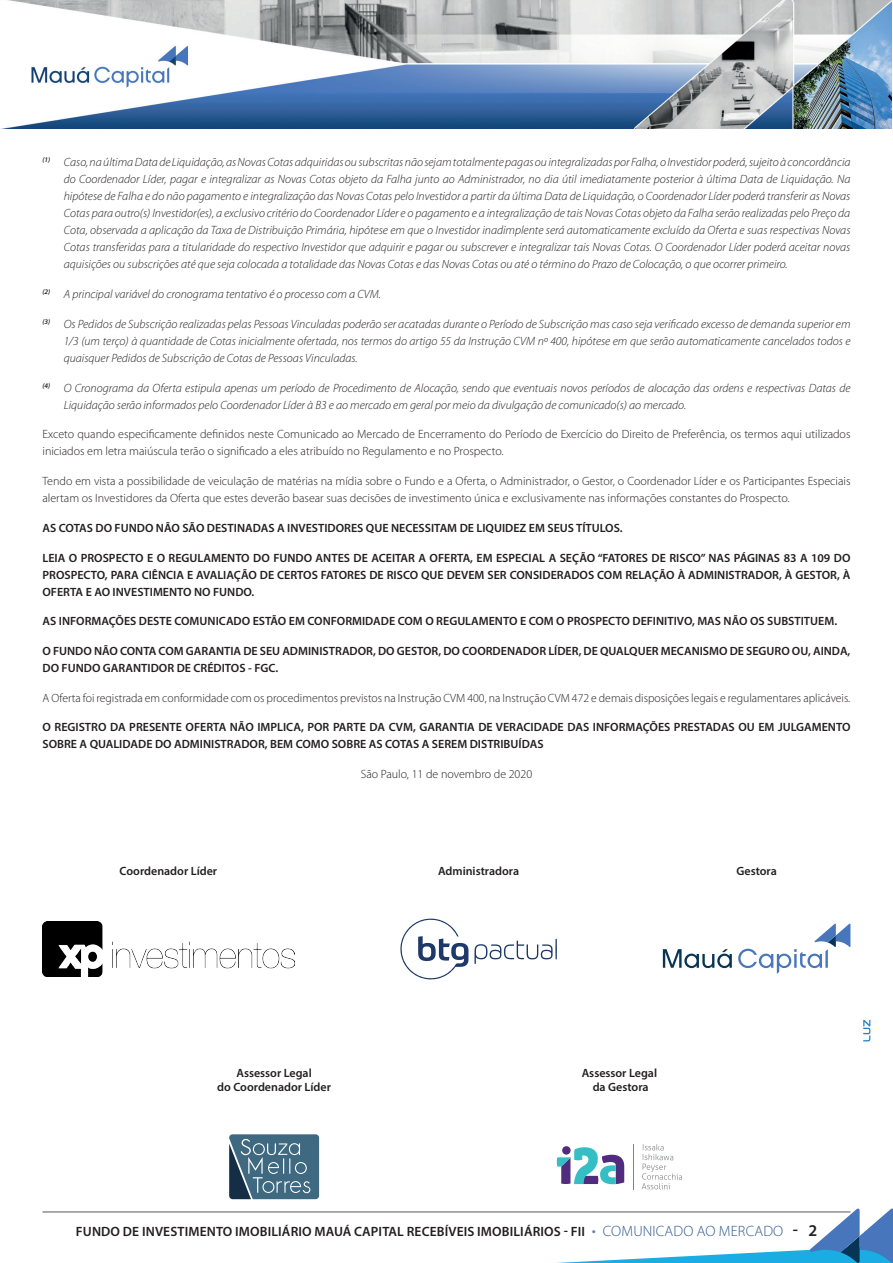
<style>
.page{position:relative;width:893px;height:1263px;background:#fff}
.page>*{position:absolute;margin:0;border:0;box-sizing:border-box;transform-origin:0 0}
.t1{font:600 13.5px "Myriad Pro";letter-spacing:.01em;color:#231f20}
.t2{font:italic 300 12px/17px "Myriad Pro";color:#231f20;text-align:justify}
.t3{font:600 12px/17px "Myriad Pro";color:#231f20}
.t4{font:300 12px/17px "Myriad Pro";color:#231f20}
.s1{font-weight:300;font-size:16.5px;color:#6c7ba7}
.s2{font-weight:300;font-size:15px;color:#2f5a8f}
.s3{font-size:16.5px}
</style>
<div class="page">
<img style="left:6px;top:0;width:886px;height:128px">
<hr style="left:43px;top:1212px;width:807px;height:1px;background:#57585a">
<svg style="left:556px;top:1208px;width:337px;height:55px"></svg>
<img style="left:43px;top:921px;width:251px;height:55px">
<svg style="left:738px;top:924px;width:112px;height:50px"></svg>
<svg style="left:663px;top:949px;width:69px;height:19px"></svg>
<svg style="left:400px;top:918px;width:68px;height:62px"></svg>
<svg style="left:474px;top:939px;width:83px;height:25px"></svg>
<svg style="left:557px;top:1146px;width:67px;height:38px"></svg>
<svg style="left:642px;top:1144px;width:40px;height:45px"></svg>
<hr style="left:633px;top:1144px;width:1px;height:45px;background:#808285">
<svg style="left:229px;top:1134px;width:90px;height:65px;background:#517488"></svg>
<svg style="left:863px;top:1020px;width:7px;height:21px"></svg>
<p class="t2" style="left:64px;top:154px;width:788px;text-indent:-21px"><sup>(1)</sup> Caso, na última Data de Liquidação, as Novas Cotas adquiridas ou subscritas não sejam totalmente pagas ou integralizadas por Falha, o Investidor poderá, sujeito à concordância do Coordenador Líder, pagar e integralizar as Novas Cotas objeto da Falha junto ao Administrador, no dia útil imediatamente posterior à última Data de Liquidação. Na hipótese de Falha e do não pagamento e integralização das Novas Cotas pelo Investidor a partir da última Data de Liquidação, o Coordenador Líder poderá transferir as Novas Cotas para outro(s) Investidor(es), a exclusivo critério do Coordenador Líder e o pagamento e a integralização de tais Novas Cotas objeto da Falha serão realizadas pelo Preço da Cota, observada a aplicação da Taxa de Distribuição Primária, hipótese em que o Investidor inadimplente será automaticamente excluído da Oferta e suas respectivas Novas Cotas transferidas para a titularidade do respectivo Investidor que adquirir e pagar ou subscrever e integralizar tais Novas Cotas. O Coordenador Líder poderá aceitar novas aquisições ou subscrições até que seja colocada a totalidade das Novas Cotas e das Novas Cotas ou até o término do Prazo de Colocação, o que ocorrer primeiro.</p>
<p class="t2" style="left:43px;top:286px;width:340px"><sup>(2)</sup> A principal variável do cronograma tentativo é o processo com a CVM.</p>
<p class="t2" style="left:64px;top:316px;width:788px;text-indent:-21px"><sup>(3)</sup> Os Pedidos de Subscrição realizadas pelas Pessoas Vinculadas poderão ser acatadas durante o Período de Subscrição mas caso seja verificado excesso de demanda superior em 1/3 (um terço) à quantidade de Cotas inicialmente ofertada, nos termos do artigo 55 da Instrução CVM nº 400, hipótese em que serão automaticamente cancelados todos e quaisquer Pedidos de Subscrição de Cotas de Pessoas Vinculadas.</p>
<p class="t2" style="left:64px;top:379px;width:788px;text-indent:-21px"><sup>(4)</sup> O Cronograma da Oferta estipula apenas um período de Procedimento de Alocação, sendo que eventuais novos períodos de alocação das ordens e respectivas Datas de<br>Liquidação serão informados pelo Coordenador Líder à B3 e ao mercado em geral por meio da divulgação de comunicado(s) ao mercado.</p>
<p class="t4" style="left:43px;top:426px;width:809px">Exceto quando especificamente definidos neste Comunicado ao Mercado de Encerramento do Período de Exercício do Direito de Preferência, os termos aqui utilizados iniciados em letra maiúscula terão o significado a eles atribuído no Regulamento e no Prospecto.</p>
<p class="t4" style="left:43px;top:473px;width:809px">Tendo em vista a possibilidade de veiculação de matérias na mídia sobre o Fundo e a Oferta, o Administrador, o Gestor, o Coordenador Líder e os Participantes Especiais alertam os Investidores da Oferta que estes deverão basear suas decisões de investimento única e exclusivamente nas informações constantes do Prospecto.</p>
<p class="t3" style="left:43px;top:519px;width:582px">AS COTAS DO FUNDO NÃO SÃO DESTINADAS A INVESTIDORES QUE NECESSITAM DE LIQUIDEZ EM SEUS TÍTULOS.</p>
<p class="t3" style="left:43px;top:549px;width:809px;text-align:justify">LEIA O PROSPECTO E O REGULAMENTO DO FUNDO ANTES DE ACEITAR A OFERTA, EM ESPECIAL A SEÇÃO “FATORES DE RISCO” NAS PÁGINAS 83 A 109 DO PROSPECTO, PARA CIÊNCIA E AVALIAÇÃO DE CERTOS FATORES DE RISCO QUE DEVEM SER CONSIDERADOS COM RELAÇÃO À ADMINISTRADOR, À GESTOR, À OFERTA E AO INVESTIMENTO NO FUNDO.</p>
<p class="t3" style="left:43px;top:612px;width:796px">AS INFORMAÇÕES DESTE COMUNICADO ESTÃO EM CONFORMIDADE COM O REGULAMENTO E COM O PROSPECTO DEFINITIVO, MAS NÃO OS SUBSTITUEM.</p>
<p class="t3" style="left:43px;top:642px;width:809px">O FUNDO NÃO CONTA COM GARANTIA DE SEU ADMINISTRADOR, DO GESTOR, DO COORDENADOR LÍDER, DE QUALQUER MECANISMO DE SEGURO OU, AINDA,<br>DO FUNDO GARANTIDOR DE CRÉDITOS - FGC.</p>
<p class="t4" style="left:43px;top:689px;width:809px">A Oferta foi registrada em conformidade com os procedimentos previstos na Instrução CVM 400, na Instrução CVM 472 e demais disposições legais e regulamentares aplicáveis.</p>
<p class="t3" style="left:43px;top:719px;width:809px">O REGISTRO DA PRESENTE OFERTA NÃO IMPLICA, POR PARTE DA CVM, GARANTIA DE VERACIDADE DAS INFORMAÇÕES PRESTADAS OU EM JULGAMENTO<br>SOBRE A QUALIDADE DO ADMINISTRADOR, BEM COMO SOBRE AS COTAS A SEREM DISTRIBUÍDAS</p>
<p class="t4" style="left:361px;top:766px;width:173px">São Paulo, 11 de novembro de 2020</p>
<p class="t3" style="left:120px;top:862px;width:99px">Coordenador Líder</p>
<p class="t3" style="left:438px;top:862px;width:83px">Administradora</p>
<p class="t3" style="left:736px;top:862px;width:42px">Gestora</p>
<p class="t3" style="left:217px;top:1065px;width:115px;line-height:14.4px;text-align:center">Assessor Legal<br>do Coordenador Líder</p>
<p class="t3" style="left:582px;top:1065px;width:77px;line-height:14.4px;text-align:center">Assessor Legal da Gestora</p>
<p class="t1" style="left:76px;top:1223px;width:743px">FUNDO DE INVESTIMENTO IMOBILIÁRIO MAUÁ CAPITAL RECEBÍVEIS IMOBILIÁRIOS - FII <span class="s1">•</span> <span class="s2">COMUNICADO AO MERCADO</span> <span class="s3">- 2</span></p>
</div>
